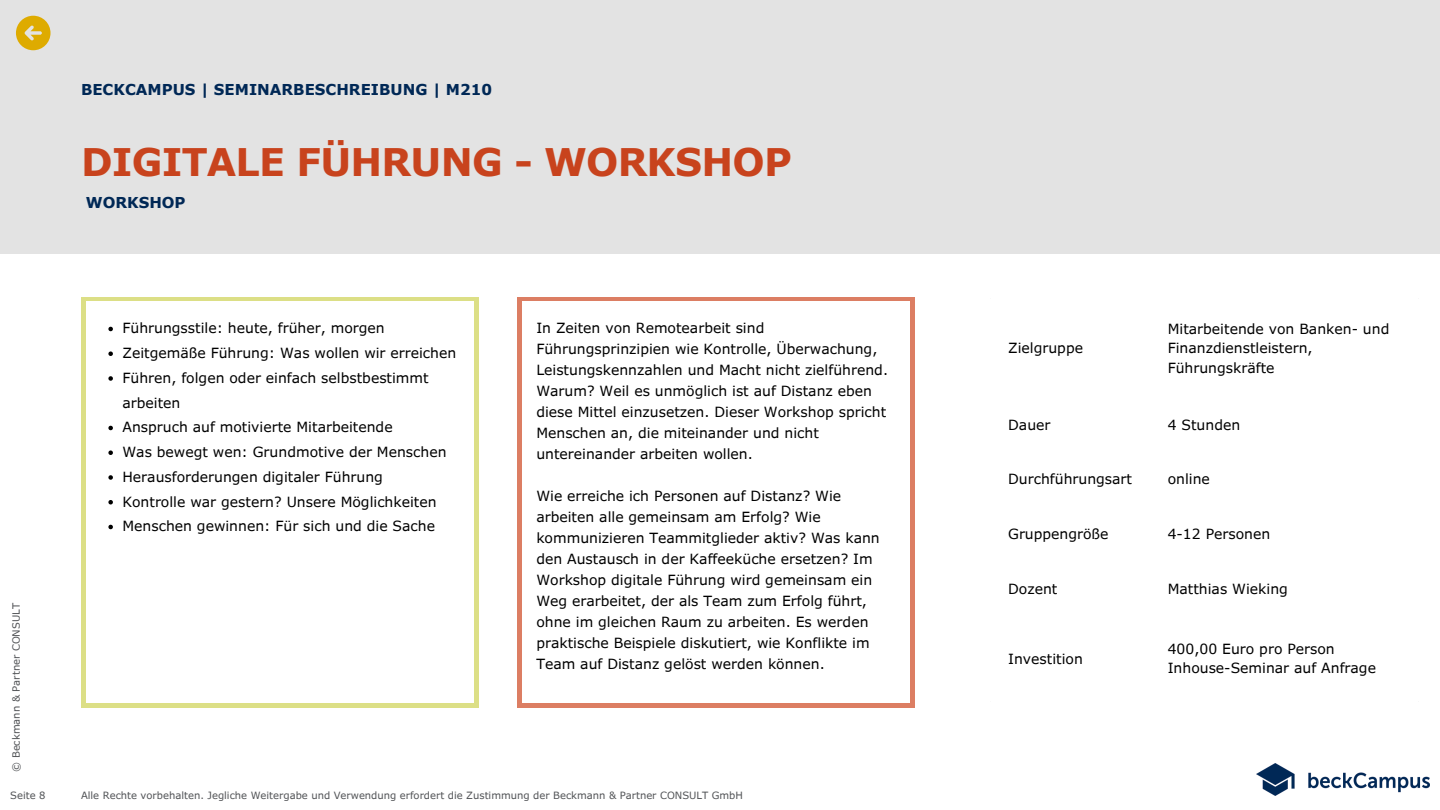
<style>
.page{position:relative;width:1440px;height:810px;background:#fff}
.page>*{position:absolute;margin:0;border:0;box-sizing:border-box;transform-origin:0 0}
.t1{font:700 38px "Verdana Pro";letter-spacing:-.02em;color:#c8431d}
.t2{font:700 15px "Verdana Pro";color:#002856}
.t3{font:14px/21px "Verdana Pro";color:#000}
.t4{font:10px "Verdana Pro";color:#515356}
</style>
<div class="page">
<div style="left:0;top:0;width:1440px;height:253px;background:#e3e3e3"></div>
<div style="left:81px;top:297px;width:397px;height:411px;background:#dcdf86"></div>
<div style="left:86px;top:301px;width:387px;height:402px;background:#fff"></div>
<div style="left:517px;top:297px;width:397px;height:411px;background:#dc7e63"></div>
<div style="left:522px;top:301px;width:388px;height:402px;background:#fff"></div>
<svg style="left:16px;top:16px;width:34px;height:34px"></svg>
<svg style="left:108px;top:327px;width:5px;height:4px"></svg>
<svg style="left:108px;top:351px;width:5px;height:5px"></svg>
<svg style="left:108px;top:376px;width:5px;height:5px"></svg>
<svg style="left:108px;top:426px;width:5px;height:4px"></svg>
<svg style="left:108px;top:450px;width:5px;height:5px"></svg>
<svg style="left:108px;top:475px;width:5px;height:5px"></svg>
<svg style="left:108px;top:500px;width:5px;height:4px"></svg>
<svg style="left:108px;top:525px;width:5px;height:4px"></svg>
<img style="left:1257px;top:764px;width:172px;height:31px">
<p class="t2" style="left:81px;top:79px;width:413px">BECKCAMPUS | SEMINARBESCHREIBUNG | M210</p>
<p class="t1" style="left:81px;top:138px;width:712px">DIGITALE FÜHRUNG - WORKSHOP</p>
<p class="t2" style="left:86px;top:193px;width:101px">WORKSHOP</p>
<p class="t4" style="left:10px;top:772px;width:170px;rotate:-90deg">© Beckmann &amp; Partner CONSULT</p>
<p class="t4" style="left:10px;top:789px;width:37px">Seite 8</p>
<p class="t3" style="left:122px;top:317px;width:264px">Führungsstile: heute, früher, morgen</p>
<p class="t3" style="left:122px;top:342px;width:335px">Zeitgemäße Führung: Was wollen wir erreichen</p>
<p class="t3" style="left:122px;top:365px;width:308px;line-height:24.8px">Führen, folgen oder einfach selbstbestimmt arbeiten</p>
<p class="t3" style="left:122px;top:416px;width:272px">Anspruch auf motivierte Mitarbeitende</p>
<p class="t3" style="left:122px;top:441px;width:326px">Was bewegt wen: Grundmotive der Menschen</p>
<p class="t3" style="left:122px;top:466px;width:262px">Herausforderungen digitaler Führung</p>
<p class="t3" style="left:122px;top:491px;width:316px">Kontrolle war gestern? Unsere Möglichkeiten</p>
<p class="t3" style="left:122px;top:515px;width:314px">Menschen gewinnen: Für sich und die Sache</p>
<p class="t3" style="left:536px;top:317px;width:353px">In Zeiten von Remotearbeit sind Führungsprinzipien wie Kontrolle, Überwachung, Leistungskennzahlen und Macht nicht zielführend.<br>Warum? Weil es unmöglich ist auf Distanz eben diese Mittel einzusetzen. Dieser Workshop spricht Menschen an, die miteinander und nicht untereinander arbeiten wollen.</p>
<p class="t3" style="left:536px;top:485px;width:345px">Wie erreiche ich Personen auf Distanz? Wie arbeiten alle gemeinsam am Erfolg? Wie kommunizieren Teammitglieder aktiv? Was kann den Austausch in der Kaffeeküche ersetzen? Im Workshop digitale Führung wird gemeinsam ein Weg erarbeitet, der als Team zum Erfolg führt, ohne im gleichen Raum zu arbeiten. Es werden praktische Beispiele diskutiert, wie Konflikte im Team auf Distanz gelöst werden können.</p>
<p class="t4" style="left:81px;top:789px;width:664px">Alle Rechte vorbehalten. Jegliche Weitergabe und Verwendung erfordert die Zustimmung der Beckmann &amp; Partner CONSULT GmbH</p>
<p class="t3" style="left:1008px;top:337px;width:76px">Zielgruppe</p>
<p class="t3" style="left:1168px;top:318px;width:223px;line-height:19.5px">Mitarbeitende von Banken- und<br>Finanzdienstleistern,<br>Führungskräfte</p>
<p class="t3" style="left:1008px;top:414px;width:44px">Dauer</p>
<p class="t3" style="left:1168px;top:414px;width:74px">4 Stunden</p>
<p class="t3" style="left:1008px;top:468px;width:125px">Durchführungsart</p>
<p class="t3" style="left:1168px;top:468px;width:44px">online</p>
<p class="t3" style="left:1008px;top:523px;width:102px">Gruppengröße</p>
<p class="t3" style="left:1168px;top:523px;width:104px">4-12 Personen</p>
<p class="t3" style="left:1008px;top:578px;width:51px">Dozent</p>
<p class="t3" style="left:1168px;top:578px;width:122px">Matthias Wieking</p>
<p class="t3" style="left:1008px;top:648px;width:76px">Investition</p>
<p class="t3" style="left:1168px;top:638px;width:169px">400,00 Euro pro Person</p>
<p class="t3" style="left:1168px;top:657px;width:210px">Inhouse-Seminar auf Anfrage</p>
</div>
